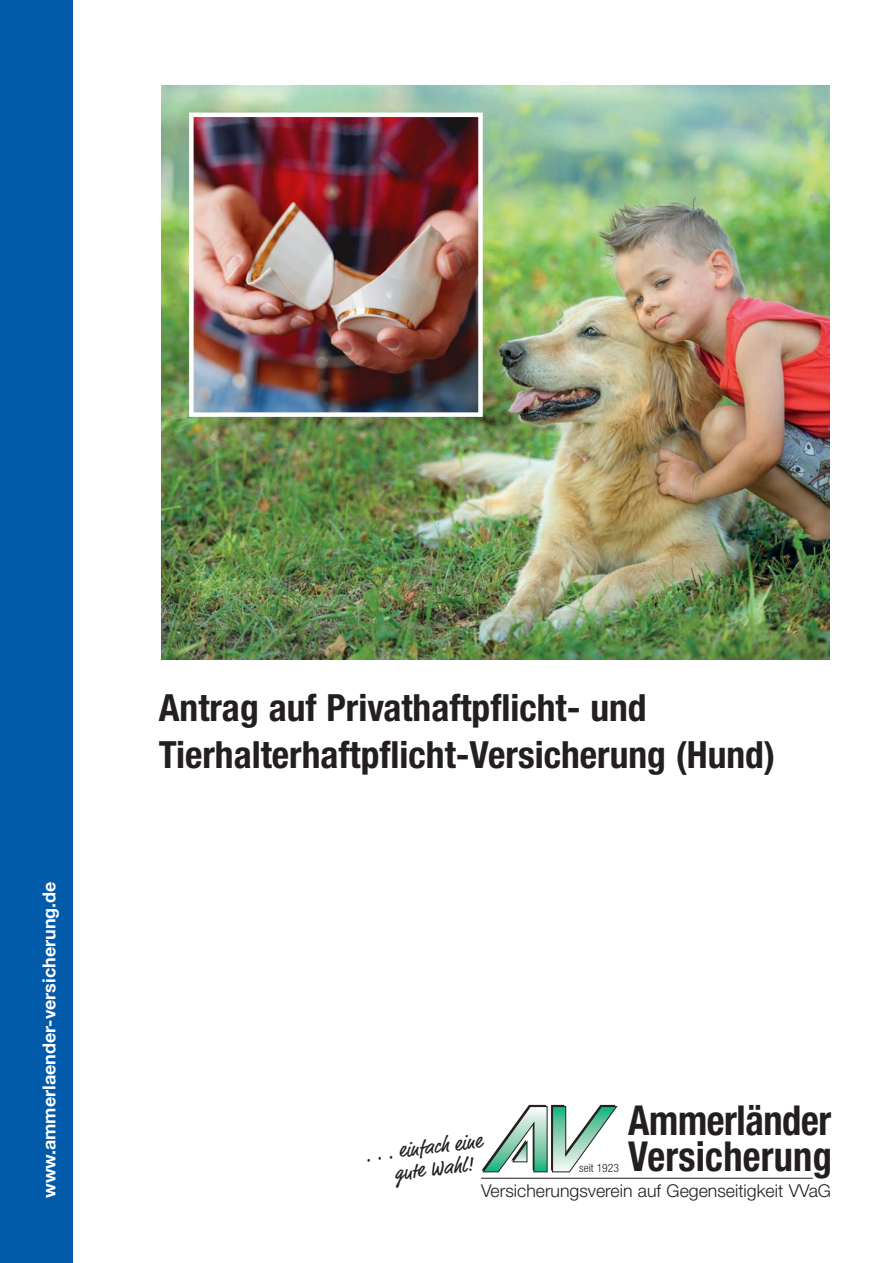
<style>
.page{position:relative;width:893px;height:1263px;background:#fff}
.page>*{position:absolute;margin:0;border:0;box-sizing:border-box;transform-origin:0 0}
.t1{font:700 condensed 41.25px "Helvetica Neue LT Std";letter-spacing:-.01em;color:#231f20;scale:.93 1}
.t2{font:700 condensed 37.5px/46.5px "Helvetica Neue LT Std";color:#231f20}
.t3{font:20.25px/21.8px "Market OT";color:#231f20}
.t4{font:700 18px "Helvetica Neue LT Std";color:#fff}
.t5{font:300 17.7px "Helvetica Neue LT Std";color:#231f20}
.t6{font:300 condensed 11.55px "Helvetica Neue LT Std";color:#231f20}
</style>
<div class="page">
<div style="left:0;top:0;width:72px;height:1263px;background:#015aaa"></div>
<svg style="left:481px;top:1105px;width:136px;height:67px"></svg>
<hr style="left:481px;top:1178px;width:332px;height:1px;background:#231f20">
<img style="left:162px;top:85px;width:667px;height:574px">
<img style="left:194px;top:118px;width:284px;height:294px">
<div style="left:189px;top:113px;width:294px;height:304px;border:4px solid #fff"></div>
<p class="t4" style="left:38px;top:1198px;width:318px;rotate:-90deg">www.ammerlaender-versicherung.de</p>
<p class="t2" style="left:159px;top:684px;width:618px">Antrag auf Privathaftpflicht- und<br>Tierhalterhaftpflicht-Versicherung (Hund)</p>
<p class="t1" style="left:628px;top:1095px;width:220px">Ammerländer</p>
<p class="t3" style="left:391px;top:1142px;width:92px;text-indent:-27px;rotate:-7deg">. . . einfach eine gute Wahl!</p>
<p class="t1" style="left:628px;top:1132px;width:220px">Versicherung</p>
<p class="t5" style="left:481px;top:1180px;width:351px">Versicherungsverein auf Gegenseitigkeit VVaG</p>
<p class="t6" style="left:579px;top:1161px;width:41px">seit 1923</p>
</div>
